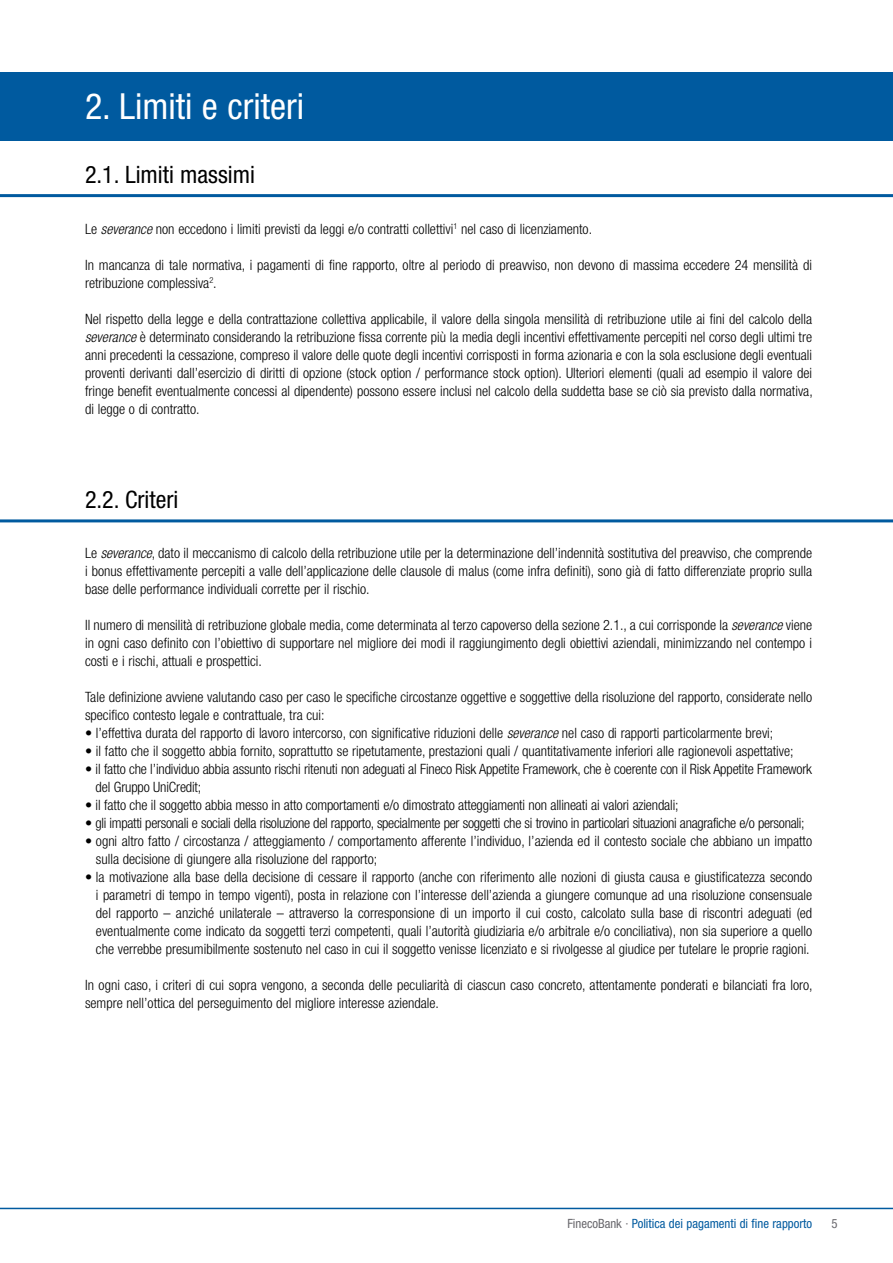
<style>
.page{position:relative;width:893px;height:1263px;background:#fff}
.page>*{position:absolute;margin:0;border:0;box-sizing:border-box;transform-origin:0 0}
.t1{font:condensed 36px "Helvetica Neue LT Std";color:#fff}
.t2{font:condensed 24px "Helvetica Neue LT Std";color:#000}
.t3{font:300 condensed 14.25px/18px "Helvetica Neue LT Std";color:#000}
.t4{font:300 condensed 14.25px "Helvetica Neue LT Std";letter-spacing:-.02em;color:#000}
.t5{font:condensed 12.75px "Helvetica Neue LT Std";color:#005a9f}
.t6{font:condensed 12.75px "Helvetica Neue LT Std";color:#68676c}
.s1{font-style:italic}
.s2{color:#68676c}
</style>
<div class="page">
<div style="left:0;top:72px;width:893px;height:68px;background:#005a9f"></div>
<hr style="left:0;top:194px;width:893px;height:3px;background:#005a9f">
<hr style="left:0;top:1208px;width:893px;height:1px;background:#005a9f">
<hr style="left:0;top:519px;width:893px;height:3px;background:#005a9f">
<h1 class="t1" style="left:85px;top:86px;width:221px">2. Limiti e criteri</h1>
<h2 class="t2" style="left:85px;top:160px;width:171px">2.1. Limiti massimi</h2>
<p class="t3" style="left:85px;top:220px;width:509px">Le <span class="s1">severance</span> non eccedono i limiti previsti da leggi e/o contratti collettivi<sup>1</sup> nel caso di licenziamento.</p>
<p class="t3" style="left:85px;top:256px;width:729px">In mancanza di tale normativa, i pagamenti di fine rapporto, oltre al periodo di preavviso, non devono di massima eccedere 24 mensilità di retribuzione complessiva<sup>2</sup>.</p>
<p class="t3" style="left:85px;top:310px;width:729px;text-align:justify">Nel rispetto della legge e della contrattazione collettiva applicabile, il valore della singola mensilità di retribuzione utile ai fini del calcolo della <span class="s1">severance</span> è determinato considerando la retribuzione fissa corrente più la media degli incentivi effettivamente percepiti nel corso degli ultimi tre anni precedenti la cessazione, compreso il valore delle quote degli incentivi corrisposti in forma azionaria e con la sola esclusione degli eventuali proventi derivanti dall’esercizio di diritti di opzione (stock option / performance stock option). Ulteriori elementi (quali ad esempio il valore dei fringe benefit eventualmente concessi al dipendente) possono essere inclusi nel calcolo della suddetta base se ciò sia previsto dalla normativa, di legge o di contratto.</p>
<h2 class="t2" style="left:85px;top:486px;width:95px">2.2. Criteri</h2>
<p class="t3" style="left:85px;top:544px;width:729px;text-align:justify">Le <span class="s1">severance</span>, dato il meccanismo di calcolo della retribuzione utile per la determinazione dell’indennità sostitutiva del preavviso, che comprende i bonus effettivamente percepiti a valle dell’applicazione delle clausole di malus (come infra definiti), sono già di fatto differenziate proprio sulla base delle performance individuali corrette per il rischio.</p>
<p class="t3" style="left:85px;top:616px;width:729px;text-align:justify">Il numero di mensilità di retribuzione globale media, come determinata al terzo capoverso della sezione 2.1., a cui corrisponde la <span class="s1">severance</span> viene in ogni caso definito con l’obiettivo di supportare nel migliore dei modi il raggiungimento degli obiettivi aziendali, minimizzando nel contempo i costi e i rischi, attuali e prospettici.</p>
<p class="t3" style="left:85px;top:688px;width:729px">Tale definizione avviene valutando caso per caso le specifiche circostanze oggettive e soggettive della risoluzione del rapporto, considerate nello specifico contesto legale e contrattuale, tra cui:</p>
<p class="t3" style="left:85px;top:724px;width:690px">• l’effettiva durata del rapporto di lavoro intercorso, con significative riduzioni delle <span class="s1">severance</span> nel caso di rapporti particolarmente brevi;</p>
<p class="t3" style="left:85px;top:742px;width:710px">• il fatto che il soggetto abbia fornito, soprattutto se ripetutamente, prestazioni quali / quantitativamente inferiori alle ragionevoli aspettative;</p>
<p class="t3" style="left:96px;top:760px;width:718px;text-indent:-11px">• il fatto che l’individuo abbia assunto rischi ritenuti non adeguati al Fineco Risk Appetite Framework, che è coerente con il Risk Appetite Framework del Gruppo UniCredit;</p>
<p class="t3" style="left:85px;top:796px;width:595px">• il fatto che il soggetto abbia messo in atto comportamenti e/o dimostrato atteggiamenti non allineati ai valori aziendali;</p>
<p class="t4" style="left:85px;top:815px;width:721px">• gli impatti personali e sociali della risoluzione del rapporto, specialmente per soggetti che si trovino in particolari situazioni anagrafiche e/o personali;</p>
<p class="t3" style="left:96px;top:832px;width:718px;text-indent:-11px">• ogni altro fatto / circostanza / atteggiamento / comportamento afferente l’individuo, l’azienda ed il contesto sociale che abbiano un impatto sulla decisione di giungere alla risoluzione del rapporto;</p>
<p class="t3" style="left:96px;top:868px;width:718px;text-align:justify;text-indent:-11px">• la motivazione alla base della decisione di cessare il rapporto (anche con riferimento alle nozioni di giusta causa e giustificatezza secondo i parametri di tempo in tempo vigenti), posta in relazione con l’interesse dell’azienda a giungere comunque ad una risoluzione consensuale del rapporto – anziché unilaterale – attraverso la corresponsione di un importo il cui costo, calcolato sulla base di riscontri adeguati (ed eventualmente come indicato da soggetti terzi competenti, quali l’autorità giudiziaria e/o arbitrale e/o conciliativa), non sia superiore a quello che verrebbe presumibilmente sostenuto nel caso in cui il soggetto venisse licenziato e si rivolgesse al giudice per tutelare le proprie ragioni.</p>
<p class="t3" style="left:85px;top:976px;width:729px">In ogni caso, i criteri di cui sopra vengono, a seconda delle peculiarità di ciascun caso concreto, attentamente ponderati e bilanciati fra loro, sempre nell’ottica del perseguimento del migliore interesse aziendale.</p>
<p class="t5" style="left:567px;top:1216px;width:246px"><span class="s2">FinecoBank ·</span> Politica dei pagamenti di fine rapporto</p>
<p class="t6" style="left:832px;top:1216px;width:8px">5</p>
</div>
